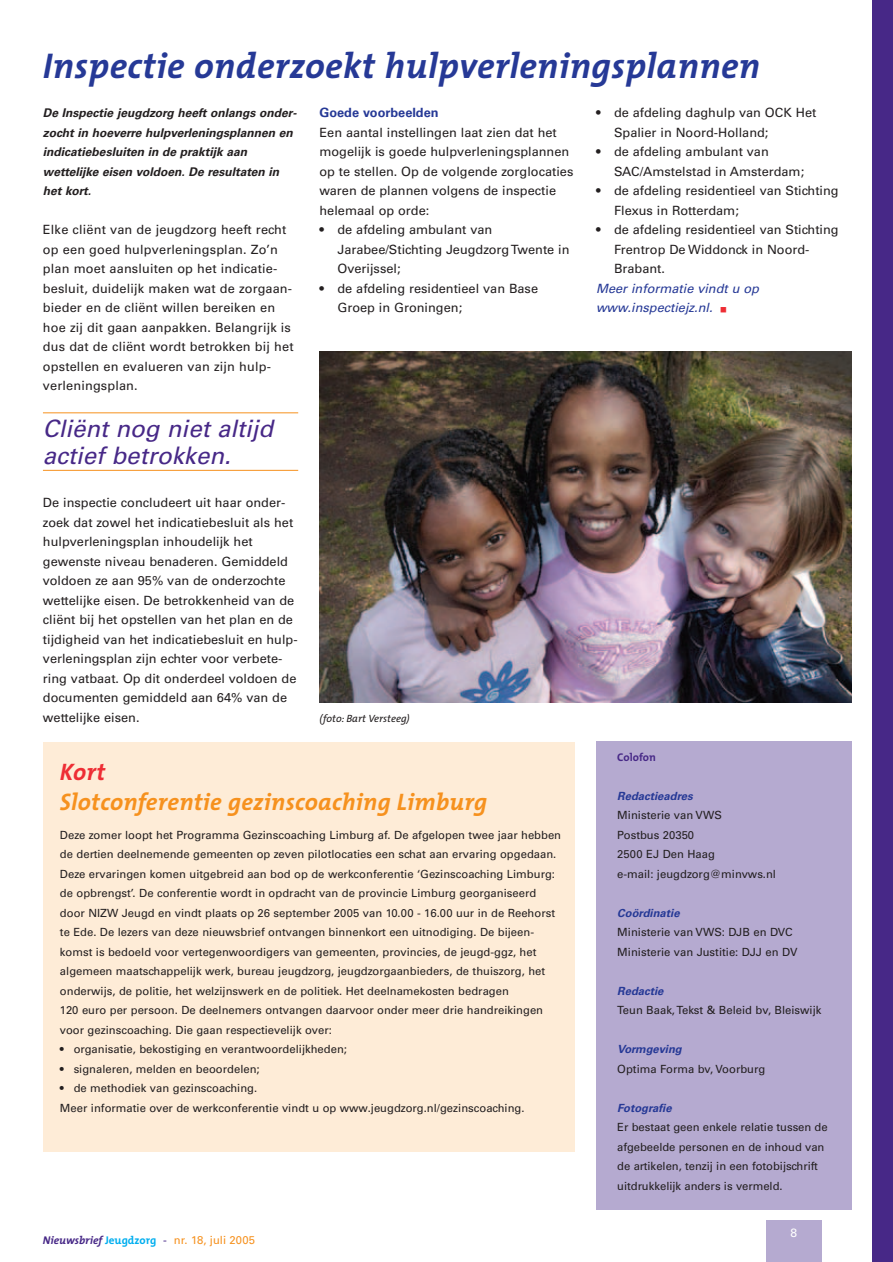
<style>
.page{position:relative;width:893px;height:1262px;background:#fff}
.page>*{position:absolute;margin:0;border:0;box-sizing:border-box;transform-origin:0 0}
.t1{font:italic 700 36px "The Mix";letter-spacing:.01em;color:#263996}
.t2{font:italic 700 24px "The Mix";letter-spacing:.01em;color:#f6911e}
.t3{font:italic 24px/27px "Univers";color:#472887}
.t4{font:italic 700 24px "The Mix";color:#ee2d34}
.t5{font:12.75px/19.5px "Univers";color:#231f20}
.t6{font:italic 12.75px/19.5px "Univers";color:#263996}
.t7{font:700 12.75px "Univers";color:#263996}
.t8{font:italic 700 12px/19.5px "Univers";color:#231f20}
.t9{font:12px "Univers";color:#fff}
.t10{font:11.25px/19.5px "Univers";color:#231f20}
.t11{font:italic 700 11.25px "Univers";color:#263996}
.t12{font:11.25px "Univers";color:#f6911e}
.t13{font:700 11.25px "The Mix";color:#472887}
.t14{font:italic 10.5px "The Mix";color:#231f20}
.s1{font-family:"Universal Newswith Comm Pi";font-style:normal;font-size:6.75px;color:#ee2d34}
.s2{font-family:"The Mix";font-weight:700;font-style:italic;color:#472887}
.s3{font-family:"The Mix";font-weight:700;color:#00aeef}
.s4{color:#472887}
</style>
<div class="page">
<img style="left:319px;top:351px;width:532px;height:351px">
<div style="left:766px;top:1220px;width:55px;height:42px;background:#b5aad0"></div>
<div style="left:872px;top:0;width:20px;height:1262px;background:#472887"></div>
<div style="left:596px;top:741px;width:255px;height:468px;background:#b5aad0"></div>
<hr style="left:43px;top:412px;width:255px;height:1px;background:#f6911e">
<hr style="left:43px;top:470px;width:255px;height:1px;background:#f6911e">
<div style="left:43px;top:742px;width:531px;height:410px;background:#feecd7"></div>
<h1 class="t1" style="left:43px;top:51px;width:718px">Inspectie onderzoekt hulpverleningsplannen</h1>
<p class="t5" style="left:614px;top:104px;width:204px;text-indent:-18px">• de afdeling daghulp van OCK Het<br>Spalier in Noord-Holland;</p>
<p class="t5" style="left:614px;top:143px;width:192px;text-indent:-18px">• de afdeling ambulant van<br>SAC/Amstelstad in Amsterdam;</p>
<p class="t5" style="left:614px;top:182px;width:226px;text-indent:-18px">• de afdeling residentieel van Stichting<br>Flexus in Rotterdam;</p>
<p class="t5" style="left:614px;top:221px;width:226px;text-indent:-18px">• de afdeling residentieel van Stichting<br>Frentrop De Widdonck in Noord-<br>Brabant.</p>
<p class="t6" style="left:596px;top:279px;width:164px">Meer informatie vindt u op www.inspectiejz.nl. <span class="s1">-</span></p>
<p class="t7" style="left:319px;top:108px;width:121px">Goede voorbeelden</p>
<p class="t5" style="left:319px;top:123px;width:255px">Een aantal instellingen laat zien dat het mogelijk is goede hulpverleningsplannen op te stellen. Op de volgende zorglocaties waren de plannen volgens de inspectie helemaal op orde:</p>
<p class="t5" style="left:337px;top:221px;width:234px;text-indent:-18px">• de afdeling ambulant van<br>Jarabee/Stichting Jeugdzorg Twente in<br>Overijssel;</p>
<p class="t5" style="left:337px;top:279px;width:202px;text-indent:-18px">• de afdeling residentieel van Base<br>Groep in Groningen;</p>
<p class="t8" style="left:43px;top:104px;width:255px">De Inspectie jeugdzorg heeft onlangs onder&shy;zocht in hoeverre hulpverleningsplannen en indicatiebesluiten in de praktijk aan wettelijke eisen voldoen. De resultaten in het kort.</p>
<p class="t5" style="left:43px;top:221px;width:252px">Elke cliënt van de jeugdzorg heeft recht op een goed hulpverleningsplan. Zo’n plan moet aansluiten op het indicatie&shy;besluit, duidelijk maken wat de zorgaan&shy;bieder en de cliënt willen bereiken en hoe zij dit gaan aanpakken. Belangrijk is dus dat de cliënt wordt betrokken bij het opstellen en evalueren van zijn hulp&shy;verleningsplan.</p>
<h2 class="t3" style="left:43px;top:417px;width:231px">Cliënt nog niet altijd actief betrokken.</h2>
<p class="t5" style="left:43px;top:494px;width:256px">De inspectie concludeert uit haar onder&shy;zoek dat zowel het indicatiebesluit als het hulpverleningsplan inhoudelijk het gewenste niveau benaderen. Gemiddeld voldoen ze aan 95% van de onderzochte wettelijke eisen. De betrokkenheid van de cliënt bij het opstellen van het plan en de tijdigheid van het indicatiebesluit en hulp&shy;verleningsplan zijn echter voor verbete&shy;ring vatbaat. Op dit onderdeel voldoen de documenten gemiddeld aan 64% van de wettelijke eisen.</p>
<p class="t14" style="left:319px;top:713px;width:92px">(foto: Bart Versteeg)</p>
<h2 class="t4" style="left:60px;top:761px;width:47px">Kort</h2>
<h2 class="t2" style="left:60px;top:791px;width:428px">Slotconferentie gezinscoaching Limburg</h2>
<p class="t10" style="left:60px;top:826px;width:502px">Deze zomer loopt het Programma Gezinscoaching Limburg af. De afgelopen twee jaar hebben de dertien deelnemende gemeenten op zeven pilotlocaties een schat aan ervaring opgedaan.<br>Deze ervaringen komen uitgebreid aan bod op de werkconferentie ‘Gezinscoaching Limburg: de opbrengst’. De conferentie wordt in opdracht van de provincie Limburg georganiseerd door NIZW Jeugd en vindt plaats op 26 september 2005 van 10.00 - 16.00 uur in de Reehorst te Ede. De lezers van deze nieuwsbrief ontvangen binnenkort een uitnodiging. De bijeen&shy;komst is bedoeld voor vertegenwoordigers van gemeenten, provincies, de jeugd-ggz, het algemeen maatschappelijk werk, bureau jeugdzorg, jeugdzorgaanbieders, de thuiszorg, het onderwijs, de politie, het welzijnswerk en de politiek. Het deelnamekosten bedragen<br>120 euro per persoon. De deelnemers ontvangen daarvoor onder meer drie handreikingen voor gezinscoaching. Die gaan respectievelijk over:</p>
<p class="t10" style="left:60px;top:1040px;width:288px">• organisatie, bekostiging en verantwoordelijkheden;</p>
<p class="t10" style="left:60px;top:1060px;width:201px">• signaleren, melden en beoordelen;</p>
<p class="t10" style="left:60px;top:1079px;width:466px">• de methodiek van gezinscoaching.<br>Meer informatie over de werkconferentie vindt u op www.jeugdzorg.nl/gezinscoaching.</p>
<p class="t12" style="left:43px;top:1236px;width:214px"><span class="s2">Nieuwsbrief</span> <span class="s3">Jeugdzorg</span> <span class="s4">-</span> nr. 18, juli 2005</p>
<p class="t13" style="left:617px;top:753px;width:40px">Colofon</p>
<p class="t11" style="left:617px;top:791px;width:77px">Redactieadres</p>
<p class="t10" style="left:617px;top:806px;width:160px">Ministerie van VWS<br>Postbus 20350<br>2500 EJ Den Haag<br>e-mail: jeugdzorg@minvws.nl</p>
<p class="t11" style="left:617px;top:908px;width:64px">Coördinatie</p>
<p class="t10" style="left:617px;top:923px;width:182px">Ministerie van VWS: DJB en DVC<br>Ministerie van Justitie: DJJ en DV</p>
<p class="t11" style="left:617px;top:986px;width:48px">Redactie</p>
<p class="t10" style="left:617px;top:1001px;width:206px">Teun Baak, Tekst &amp; Beleid bv, Bleiswijk</p>
<p class="t11" style="left:617px;top:1045px;width:66px">Vormgeving</p>
<p class="t10" style="left:617px;top:1060px;width:150px">Optima Forma bv, Voorburg</p>
<p class="t11" style="left:617px;top:1103px;width:56px">Fotografie</p>
<p class="t10" style="left:617px;top:1118px;width:212px">Er bestaat geen enkele relatie tussen de afgebeelde personen en de inhoud van de artikelen, tenzij in een fotobijschrift uitdrukkelijk anders is vermeld.</p>
<p class="t9" style="left:790px;top:1228px;width:8px">8</p>
</div>
